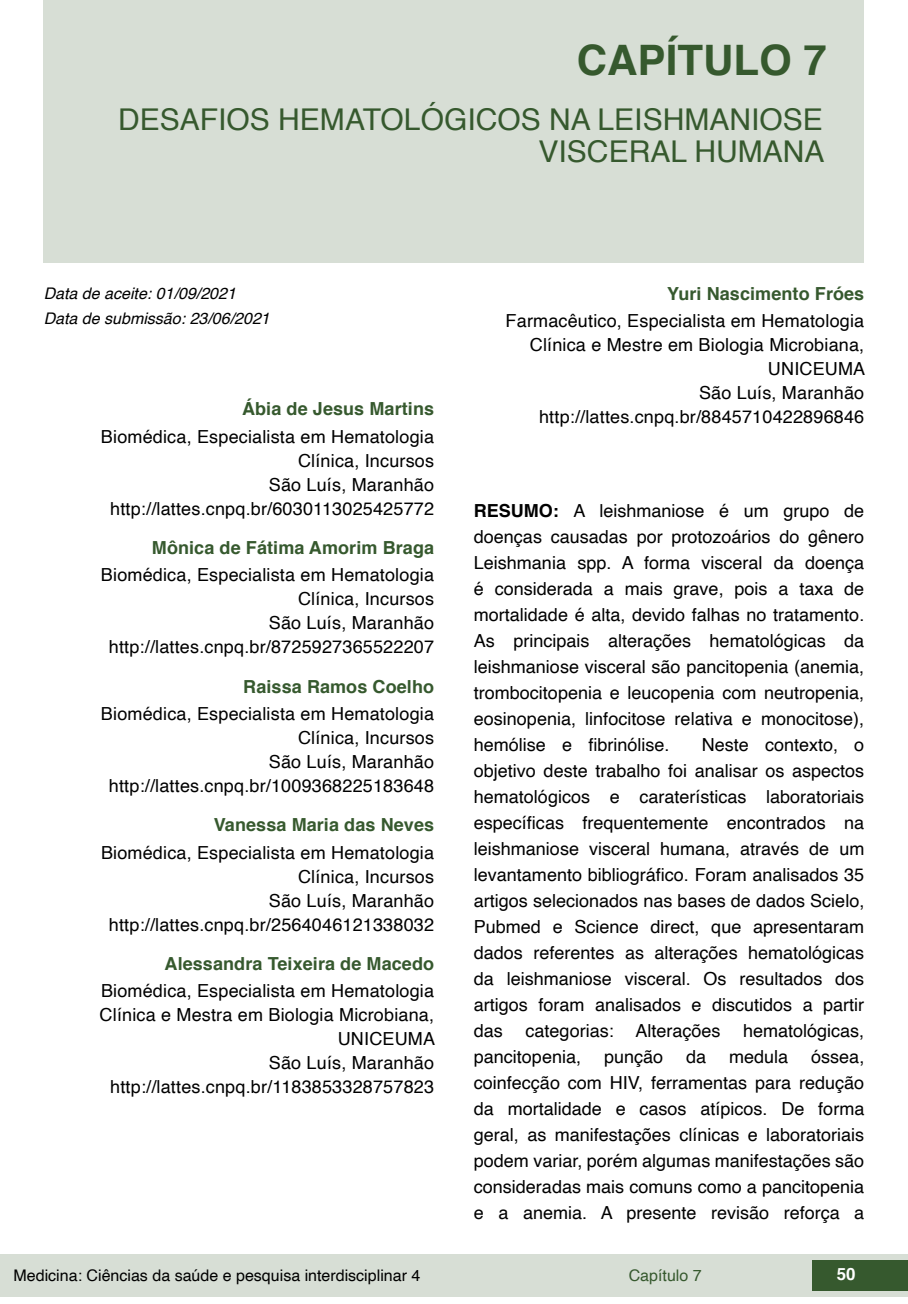
<style>
.page{position:relative;width:908px;height:1304px;background:#fff}
.page>*{position:absolute;margin:0;border:0;box-sizing:border-box;transform-origin:0 0}
.t1{font:700 42px "Helvetica";color:#36592e}
.t2{font:30px/32px "Helvetica";color:#36592e;text-align:right}
.t3{font:18px/26px "Helvetica";letter-spacing:.01em;color:#000;text-align:right}
.t4{font:700 18px "Helvetica";letter-spacing:.005em;color:#36592e}
.t5{font:700 16.8px "Helvetica";color:#fff}
.t6{font:16px "Helvetica";color:#000}
.t7{font:italic 16px "Helvetica";color:#000}
.t8{font:16px "Helvetica";color:#36592e}
.s1{font-weight:700}
</style>
<div class="page">
<div style="left:0;top:1254px;width:906px;height:43px;background:#d7ded5"></div>
<div style="left:812px;top:1261px;width:95px;height:30px;background:#36592e"></div>
<div style="left:44px;top:0;width:819px;height:263px;background:#d7ded5"></div>
<h1 class="t1" style="left:576px;top:26px;width:251px">CAPÍTULO 7</h1>
<h2 class="t2" style="left:118px;top:104px;width:707px">DESAFIOS HEMATOLÓGICOS NA LEISHMANIOSE<br>VISCERAL HUMANA</h2>
<p class="t7" style="left:44px;top:280px;width:194px">Data de aceite: 01/09/2021</p>
<p class="t7" style="left:44px;top:306px;width:227px">Data de submissão: 23/06/2021</p>
<p class="t4" style="left:242px;top:395px;width:193px">Ábia de Jesus Martins</p>
<p class="t3" style="left:101px;top:425px;width:334px;line-height:24px">Biomédica, Especialista em Hematologia<br>Clínica, Incursos<br>São Luís, Maranhão http://lattes.cnpq.br/6030113025425772</p>
<p class="t4" style="left:152px;top:533px;width:283px">Mônica de Fátima Amorim Braga</p>
<p class="t3" style="left:101px;top:564px;width:334px;line-height:24px">Biomédica, Especialista em Hematologia<br>Clínica, Incursos<br>São Luís, Maranhão http://lattes.cnpq.br/8725927365522207</p>
<p class="t4" style="left:243px;top:672px;width:192px">Raissa Ramos Coelho</p>
<p class="t3" style="left:101px;top:702px;width:334px;line-height:24px">Biomédica, Especialista em Hematologia<br>Clínica, Incursos<br>São Luís, Maranhão http://lattes.cnpq.br/1009368225183648</p>
<p class="t4" style="left:214px;top:811px;width:222px">Vanessa Maria das Neves</p>
<p class="t3" style="left:101px;top:841px;width:334px;line-height:24px">Biomédica, Especialista em Hematologia<br>Clínica, Incursos<br>São Luís, Maranhão http://lattes.cnpq.br/2564046121338032</p>
<p class="t4" style="left:164px;top:949px;width:271px">Alessandra Teixeira de Macedo</p>
<p class="t3" style="left:100px;top:980px;width:337px;line-height:24px">Biomédica, Especialista em Hematologia<br>Clínica e Mestra em Biologia Microbiana,<br>UNICEUMA<br>São Luís, Maranhão http://lattes.cnpq.br/1183853328757823</p>
<p class="t4" style="left:667px;top:279px;width:198px">Yuri Nascimento Fróes</p>
<p class="t3" style="left:505px;top:310px;width:361px;line-height:24px">Farmacêutico, Especialista em Hematologia<br>Clínica e Mestre em Biologia Microbiana,<br>UNICEUMA<br>São Luís, Maranhão http://lattes.cnpq.br/8845710422896846</p>
<p class="t3" style="left:473px;top:499px;width:392px;text-align:justify"><span class="s1">RESUMO:</span> A leishmaniose é um grupo de doenças causadas por protozoários do gênero Leishmania spp. A forma visceral da doença é considerada a mais grave, pois a taxa de mortalidade é alta, devido falhas no tratamento.<br>As principais alterações hematológicas da leishmaniose visceral são pancitopenia (anemia, trombocitopenia e leucopenia com neutropenia, eosinopenia, linfocitose relativa e monocitose), hemólise e fibrinólise.</p>
<p class="t3" style="left:473px;top:732px;width:392px;text-align:justify;text-indent:228px">Neste contexto, o objetivo deste trabalho foi analisar os aspectos hematológicos e caraterísticas laboratoriais específicas frequentemente encontrados na leishmaniose visceral humana, através de um levantamento bibliográfico. Foram analisados 35 artigos selecionados nas bases de dados Scielo, Pubmed e Science direct, que apresentaram dados referentes as alterações hematológicas da leishmaniose visceral. Os resultados dos artigos foram analisados e discutidos a partir das</p>
<p class="t3" style="left:525px;top:1018px;width:196px">categorias: Alterações</p>
<p class="t3" style="left:742px;top:1018px;width:123px">hematológicas,</p>
<p class="t3" style="left:473px;top:1044px;width:109px">pancitopenia,</p>
<p class="t3" style="left:603px;top:1044px;width:61px">punção</p>
<p class="t3" style="left:685px;top:1044px;width:22px">da</p>
<p class="t3" style="left:728px;top:1044px;width:61px">medula</p>
<p class="t3" style="left:473px;top:1044px;width:392px;text-align:justify;text-indent:337px">óssea, coinfecção com HIV, ferramentas para redução da mortalidade e casos atípicos. De forma geral, as manifestações clínicas e laboratoriais podem variar, porém algumas manifestações são consideradas mais comuns como a pancitopenia e a anemia. A presente revisão reforça a</p>
<p class="t6" style="left:14px;top:1263px;width:408px">Medicina: Ciências da saúde e pesquisa interdisciplinar 4</p>
<p class="t8" style="left:628px;top:1263px;width:74px">Capítulo 7</p>
<p class="t5" style="left:836px;top:1261px;width:20px">50</p>
</div>
